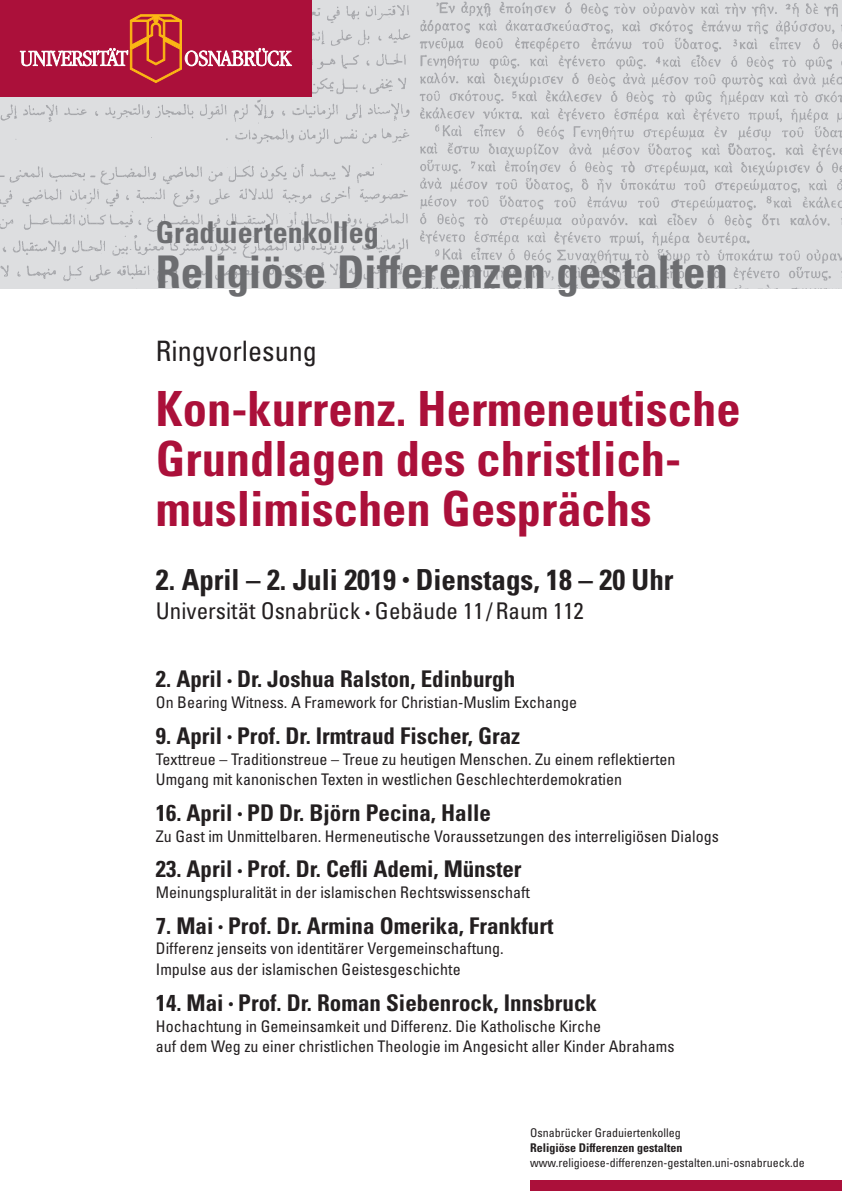
<style>
.page{position:relative;width:842px;height:1191px;background:#fff}
.page>*{position:absolute;margin:0;border:0;box-sizing:border-box;transform-origin:0 0}
.t1{font:700 condensed 48.5px/50px "Univers LT Std";color:#ab103a}
.t2{font:700 condensed 45px "Univers LT Pro";color:#6c6d70}
.t3{font:700 condensed 30px "Univers LT Pro";color:#6c6d70}
.t4{font:700 condensed 29px "Univers LT Std";color:#231f20}
.t5{font:condensed 28.1px "Univers LT Std";color:#231f20}
.t6{font:700 condensed 23px "Univers LT Std";color:#231f20}
.t7{font:condensed 23px "Univers LT Std";color:#231f20}
.t8{font:condensed 16px/20.8px "Univers LT Std";color:#231f20}
.t9{font:condensed 12px "Univers LT Pro";color:#231f20}
.t10{font:700 condensed 12px "Univers LT Pro";color:#231f20}
.s1{font-size:16.8px}
.s2{font-size:13.3px}
.s3{font-weight:400;font-size:13.3px}
</style>
<div class="page">
<img style="left:0;top:0;width:842px;height:289px">
<div style="left:530px;top:1179px;width:312px;height:12px;background:#ab103a"></div>
<div style="left:0;top:0;width:312px;height:97px;background:#ab103a"></div>
<svg style="left:20px;top:15px;width:272px;height:68px"></svg>
<h3 class="t3" style="left:156px;top:214px;width:224px">Graduiertenkolleg</h3>
<h2 class="t2" style="left:156px;top:245px;width:573px">Religiöse Differenzen gestalten</h2>
<h3 class="t5" style="left:156px;top:333px;width:162px">Ringvorlesung</h3>
<h1 class="t1" style="left:156px;top:384px;width:586px">Kon-kurrenz. Hermeneutische<br>Grundlagen des christlich&shy;muslimischen Gesprächs</h1>
<h3 class="t4" style="left:156px;top:561px;width:519px">2. April – 2. Juli 2019 <span class="s1">•</span> Dienstags, 18 – 20 Uhr</h3>
<h3 class="t7" style="left:156px;top:597px;width:429px">Universität Osnabrück <span class="s2">•</span> Gebäude 11 /Raum 112</h3>
<h3 class="t6" style="left:156px;top:665px;width:361px">2. April <span class="s3">•</span> Dr. Joshua Ralston, Edinburgh</h3>
<p class="t8" style="left:156px;top:692px;width:423px">On Bearing Witness. A Framework for Christian-Muslim Exchange</p>
<h3 class="t6" style="left:156px;top:721px;width:366px">9. April <span class="s3">•</span> Prof. Dr. Irmtraud Fischer, Graz</h3>
<p class="t8" style="left:156px;top:748px;width:521px">Texttreue – Traditionstreue – Treue zu heutigen Menschen. Zu einem reflektierten<br>Umgang mit kanonischen Texten in westlichen Geschlechterdemokratien</p>
<h3 class="t6" style="left:156px;top:798px;width:336px">16. April <span class="s3">•</span> PD Dr. Björn Pecina, Halle</h3>
<p class="t8" style="left:156px;top:825px;width:564px">Zu Gast im Unmittelbaren. Hermeneutische Voraussetzungen des interreligiösen Dialogs</p>
<h3 class="t6" style="left:156px;top:855px;width:367px">23. April <span class="s3">•</span> Prof. Dr. Cefli Ademi, Münster</h3>
<p class="t8" style="left:156px;top:881px;width:376px">Meinungspluralität in der islamischen Rechtswissenschaft</p>
<h3 class="t6" style="left:156px;top:911px;width:399px">7. Mai <span class="s3">•</span> Prof. Dr. Armina Omerika, Frankfurt</h3>
<p class="t8" style="left:156px;top:938px;width:349px">Differenz jenseits von identitärer Vergemeinschaftung.<br>Impulse aus der islamischen Geistesgeschichte</p>
<h3 class="t6" style="left:156px;top:988px;width:443px">14. Mai <span class="s3">•</span> Prof. Dr. Roman Siebenrock, Innsbruck</h3>
<p class="t8" style="left:156px;top:1015px;width:520px">Hochachtung in Gemeinsamkeit und Differenz. Die Katholische Kirche<br>auf dem Weg zu einer christlichen Theologie im Angesicht aller Kinder Abrahams</p>
<p class="t9" style="left:530px;top:1125px;width:152px">Osnabrücker Graduiertenkolleg</p>
<p class="t10" style="left:530px;top:1140px;width:154px">Religiöse Differenzen gestalten</p>
<p class="t9" style="left:530px;top:1155px;width:276px">www.religioese-differenzen-gestalten.uni-osnabrueck.de</p>
</div>
